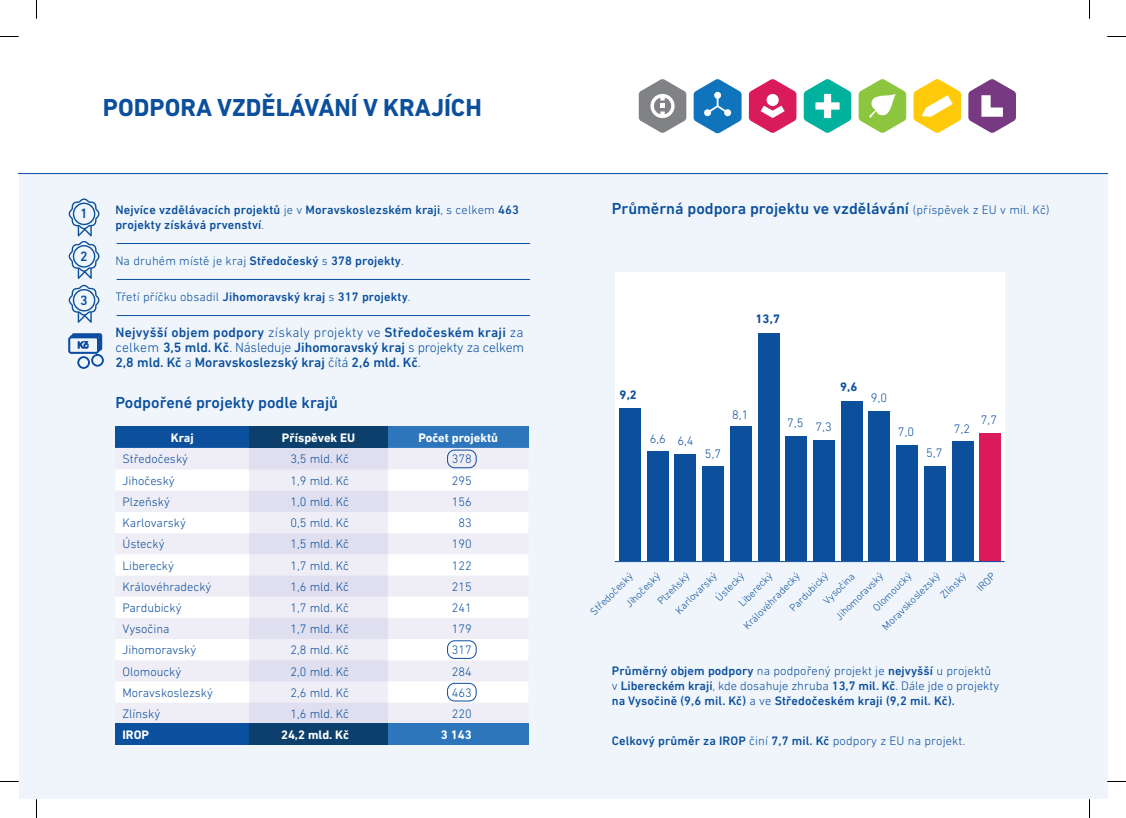
<style>
.page{position:relative;width:1126px;height:818px;background:#fff}
.page>*{position:absolute;margin:0;border:0;box-sizing:border-box;transform-origin:0 0}
.t1{font:700 25px "DIN Next LT Pro";color:#0b4f9d}
.t2{font:500 16.25px "DIN Next LT Pro";color:#0b4f9d}
.t3{font:500 13.75px/15px "DIN Next LT Pro";color:#0b4f9d;text-align:justify}
.t4{font:500 12.5px/15px "DIN Next LT Pro";letter-spacing:.01em;color:#0b4f9d}
.t5{font:300 12.5px "DIN Next LT Pro";color:#0b4f9d}
.t6{font:700 12.5px "DIN Next LT Pro";color:#fff}
.t7{font:700 12.5px "DIN Next LT Pro";color:#0b4f9d}
.t8{font:300 10.5px "DIN Next LT Pro";color:#0b4f9d}
.s1{font-weight:300}
.s2{font-weight:300;font-size:12.5px}
</style>
<div class="page">
<div style="left:19px;top:173px;width:1088px;height:625px;background:#eff5fb"></div>
<svg style="left:638px;top:79px;width:48px;height:54px"></svg>
<svg style="left:803px;top:79px;width:48px;height:54px"></svg>
<svg style="left:858px;top:79px;width:48px;height:54px"></svg>
<svg style="left:913px;top:79px;width:47px;height:54px"></svg>
<svg style="left:968px;top:79px;width:47px;height:54px"></svg>
<svg style="left:693px;top:79px;width:48px;height:54px"></svg>
<svg style="left:748px;top:79px;width:48px;height:54px"></svg>
<div style="left:766px;top:94px;width:12px;height:12px;background:#fff;border-radius:50%"></div>
<div style="left:115px;top:426px;width:134px;height:21px;background:#0b4f9d"></div>
<div style="left:249px;top:426px;width:139px;height:21px;background:#0c3f6c"></div>
<div style="left:388px;top:426px;width:140px;height:21px;background:#2e76bc"></div>
<svg style="left:115px;top:447px;width:413px;height:276px"></svg>
<div style="left:115px;top:723px;width:134px;height:21px;background:#0b4f9d"></div>
<div style="left:249px;top:723px;width:139px;height:21px;background:#0d3f6d"></div>
<div style="left:388px;top:723px;width:140px;height:21px;background:#2e76bc"></div>
<div style="left:447px;top:449px;width:29px;height:19px;border:1px solid #0d4da1;border-radius:7px"></div>
<hr style="left:117px;top:243px;width:413px;height:1px;background:#0b4f9d">
<hr style="left:117px;top:279px;width:413px;height:1px;background:#0b4f9d">
<hr style="left:117px;top:315px;width:413px;height:1px;background:#0b4f9d">
<svg style="left:69px;top:198px;width:30px;height:124px"></svg>
<div style="left:447px;top:640px;width:29px;height:18px;border:1px solid #0d4da1;border-radius:7px"></div>
<div style="left:447px;top:682px;width:29px;height:18px;border:1px solid #0d4da1;border-radius:7px"></div>
<div style="left:615px;top:272px;width:389px;height:289px;background:#fff"></div>
<div style="left:619px;top:408px;width:21px;height:153px;background:#0b4f9d"></div>
<div style="left:647px;top:451px;width:21px;height:110px;background:#0b4f9d"></div>
<div style="left:674px;top:454px;width:21px;height:107px;background:#0b4f9d"></div>
<div style="left:702px;top:466px;width:21px;height:95px;background:#0b4f9d"></div>
<div style="left:730px;top:426px;width:21px;height:135px;background:#0b4f9d"></div>
<div style="left:758px;top:333px;width:21px;height:228px;background:#0b4f9d"></div>
<div style="left:785px;top:436px;width:21px;height:125px;background:#0b4f9d"></div>
<div style="left:813px;top:439px;width:21px;height:122px;background:#0b4f9d"></div>
<div style="left:841px;top:401px;width:21px;height:160px;background:#0b4f9d"></div>
<div style="left:868px;top:411px;width:21px;height:150px;background:#0b4f9d"></div>
<div style="left:896px;top:444px;width:21px;height:117px;background:#0b4f9d"></div>
<div style="left:924px;top:466px;width:21px;height:95px;background:#0b4f9d"></div>
<div style="left:952px;top:441px;width:21px;height:120px;background:#0b4f9d"></div>
<div style="left:979px;top:433px;width:21px;height:128px;background:#d91a5b"></div>
<hr style="left:614px;top:561px;width:390px;height:1px;background:#0b4f9d">
<svg style="left:69px;top:333px;width:34px;height:35px"></svg>
<svg style="left:0;top:36px;width:19px;height:1px"></svg>
<svg style="left:1107px;top:36px;width:18px;height:1px"></svg>
<svg style="left:36px;top:0;width:1px;height:19px"></svg>
<svg style="left:36px;top:798px;width:1px;height:19px"></svg>
<svg style="left:1089px;top:0;width:1px;height:19px"></svg>
<svg style="left:1088px;top:798px;width:2px;height:19px"></svg>
<h1 class="t1" style="left:103px;top:92px;width:380px">PODPORA VZDĚLÁVÁNÍ V KRAJÍCH</h1>
<p class="t3" style="left:80px;top:206px;width:9px">1</p>
<p class="t3" style="left:80px;top:248px;width:9px">2</p>
<p class="t3" style="left:80px;top:292px;width:9px">3</p>
<p class="t4" style="left:115px;top:201px;width:405px">Nejvíce vzdělávacích projektů <span class="s1">je v</span> Moravskoslezském kraji<span class="s1">, s celkem</span> 463 projekty získává prvenství<span class="s1">.</span></p>
<p class="t4" style="left:115px;top:253px;width:290px"><span class="s1">Na druhém místě je kraj</span> Středočeský <span class="s1">s</span> 378 projekty<span class="s1">.</span></p>
<p class="t4" style="left:115px;top:289px;width:297px"><span class="s1">Třetí příčku obsadil</span> Jihomoravský kraj <span class="s1">s</span> 317 projekty<span class="s1">.</span></p>
<p class="t3" style="left:115px;top:325px;width:410px">Nejvyšší objem podpory <span class="s1">získaly projekty ve</span> Středočeském kraji <span class="s1">za celkem</span> 3,5 mld. Kč<span class="s1">. Následuje</span> Jihomoravský kraj <span class="s1">s projekty za celkem </span>2,8 mld. Kč <span class="s1">a</span> Moravskoslezský kraj <span class="s1">čítá</span> 2,6 mld. Kč<span class="s1">.</span></p>
<h2 class="t2" style="left:115px;top:392px;width:224px">Podpořené projekty podle krajů</h2>
<p class="t6" style="left:171px;top:430px;width:25px">Kraj</p>
<p class="t6" style="left:282px;top:430px;width:75px">Příspěvek EU</p>
<p class="t6" style="left:418px;top:430px;width:81px">Počet projektů</p>
<p class="t5" style="left:122px;top:451px;width:67px">Středočeský</p>
<p class="t5" style="left:290px;top:451px;width:60px">3,5 mld. Kč</p>
<p class="t5" style="left:451px;top:451px;width:21px">378</p>
<p class="t5" style="left:122px;top:473px;width:54px">Jihočeský</p>
<p class="t5" style="left:290px;top:473px;width:60px">1,9 mld. Kč</p>
<p class="t5" style="left:451px;top:473px;width:21px">295</p>
<p class="t5" style="left:122px;top:494px;width:49px">Plzeňský</p>
<p class="t5" style="left:290px;top:494px;width:60px">1,0 mld. Kč</p>
<p class="t5" style="left:451px;top:494px;width:21px">156</p>
<p class="t5" style="left:122px;top:515px;width:65px">Karlovarský</p>
<p class="t5" style="left:290px;top:515px;width:60px">0,5 mld. Kč</p>
<p class="t5" style="left:458px;top:515px;width:15px">83</p>
<p class="t5" style="left:122px;top:536px;width:44px">Ústecký</p>
<p class="t5" style="left:290px;top:536px;width:60px">1,5 mld. Kč</p>
<p class="t5" style="left:451px;top:536px;width:21px">190</p>
<p class="t5" style="left:122px;top:558px;width:53px">Liberecký</p>
<p class="t5" style="left:290px;top:558px;width:60px">1,7 mld. Kč</p>
<p class="t5" style="left:451px;top:558px;width:21px">122</p>
<p class="t5" style="left:122px;top:579px;width:90px">Královéhradecký</p>
<p class="t5" style="left:290px;top:579px;width:60px">1,6 mld. Kč</p>
<p class="t5" style="left:451px;top:579px;width:21px">215</p>
<p class="t5" style="left:122px;top:600px;width:61px">Pardubický</p>
<p class="t5" style="left:290px;top:600px;width:60px">1,7 mld. Kč</p>
<p class="t5" style="left:451px;top:600px;width:21px">241</p>
<p class="t5" style="left:122px;top:621px;width:49px">Vysočina</p>
<p class="t5" style="left:290px;top:621px;width:60px">1,7 mld. Kč</p>
<p class="t5" style="left:451px;top:621px;width:21px">179</p>
<p class="t5" style="left:122px;top:642px;width:75px">Jihomoravský</p>
<p class="t5" style="left:290px;top:642px;width:60px">2,8 mld. Kč</p>
<p class="t5" style="left:451px;top:642px;width:21px">317</p>
<p class="t5" style="left:122px;top:663px;width:60px">Olomoucký</p>
<p class="t5" style="left:290px;top:663px;width:60px">2,0 mld. Kč</p>
<p class="t5" style="left:451px;top:663px;width:21px">284</p>
<p class="t5" style="left:122px;top:685px;width:92px">Moravskoslezský</p>
<p class="t5" style="left:290px;top:685px;width:60px">2,6 mld. Kč</p>
<p class="t5" style="left:451px;top:685px;width:21px">463</p>
<p class="t5" style="left:122px;top:706px;width:39px">Zlínský</p>
<p class="t5" style="left:290px;top:706px;width:60px">1,6 mld. Kč</p>
<p class="t5" style="left:451px;top:706px;width:21px">220</p>
<p class="t6" style="left:122px;top:727px;width:28px">IROP</p>
<p class="t6" style="left:281px;top:727px;width:69px">24,2 mld. Kč</p>
<p class="t6" style="left:441px;top:727px;width:32px">3 143</p>
<h2 class="t2" style="left:611px;top:198px;width:439px">Průměrná podpora projektu ve vzdělávání <span class="s2">(příspěvek z EU v mil. Kč)</span></h2>
<p class="t7" style="left:755px;top:312px;width:26px">13,7</p>
<p class="t7" style="left:619px;top:386px;width:19px">9,2</p>
<p class="t5" style="left:649px;top:432px;width:45px">6,6 6,4</p>
<p class="t5" style="left:705px;top:446px;width:18px">5,7</p>
<p class="t5" style="left:732px;top:407px;width:18px">8,1</p>
<p class="t7" style="left:840px;top:379px;width:19px">9,6</p>
<p class="t5" style="left:787px;top:417px;width:46px">7,5 7,3</p>
<p class="t5" style="left:870px;top:391px;width:18px">9,0</p>
<p class="t5" style="left:897px;top:424px;width:18px">7,0</p>
<p class="t5" style="left:926px;top:445px;width:18px">5,7</p>
<p class="t5" style="left:953px;top:421px;width:18px">7,2</p>
<p class="t5" style="left:980px;top:412px;width:18px">7,7</p>
<p class="t8" style="left:673px;top:607px;width:55px;rotate:-45deg">Karlovarský</p>
<p class="t8" style="left:787px;top:604px;width:51px;rotate:-45deg">Pardubický</p>
<p class="t8" style="left:879px;top:623px;width:78px;rotate:-45deg">Moravskoslezský</p>
<p class="t8" style="left:587px;top:608px;width:57px;rotate:-45deg">Středočeský</p>
<p class="t8" style="left:713px;top:594px;width:37px;rotate:-45deg">Ústecký</p>
<p class="t8" style="left:820px;top:597px;width:41px;rotate:-45deg">Vysočina</p>
<p class="t8" style="left:937px;top:592px;width:33px;rotate:-45deg">Zlínský</p>
<p class="t8" style="left:623px;top:600px;width:46px;rotate:-45deg">Jihočeský</p>
<p class="t8" style="left:735px;top:600px;width:45px;rotate:-45deg">Liberecký</p>
<p class="t8" style="left:833px;top:613px;width:64px;rotate:-45deg">Jihomoravský</p>
<p class="t8" style="left:974px;top:585px;width:23px;rotate:-45deg">IROP</p>
<p class="t8" style="left:655px;top:598px;width:42px;rotate:-45deg">Plzeňský</p>
<p class="t8" style="left:741px;top:622px;width:76px;rotate:-45deg">Královéhradecký</p>
<p class="t8" style="left:870px;top:604px;width:51px;rotate:-45deg">Olomoucký</p>
<p class="t4" style="left:611px;top:663px;width:389px">Průměrný objem podpory <span class="s1">na podpořený projekt je</span> nejvyšší <span class="s1">u projektů v</span> Libereckém kraji<span class="s1">, kde dosahuje zhruba</span> 13,7 mil. Kč<span class="s1">. Dále jde o projekty </span>na Vysočině (9,6 mil. Kč) <span class="s1">a ve</span> Středočeském kraji (9,2 mil. Kč).</p>
<p class="t4" style="left:611px;top:733px;width:355px">Celkový průměr za IROP <span class="s1">činí</span> 7,7 mil. Kč <span class="s1">podpory z EU na projekt.</span></p>
</div>
